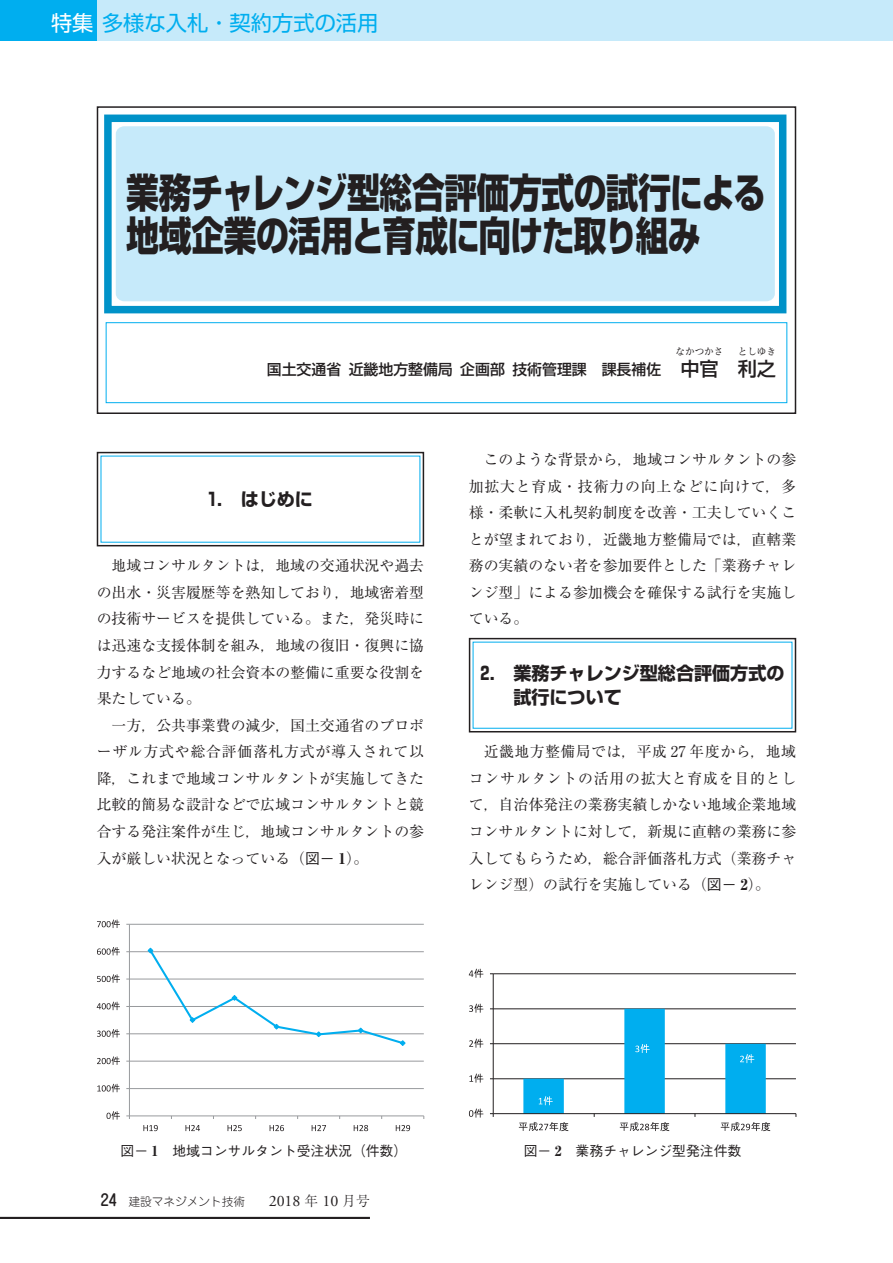
<style>
.page{position:relative;width:893px;height:1263px;background:#fff}
.page>*{position:absolute;margin:0;border:0;box-sizing:border-box;transform-origin:0 0}
.t1{font:800 40.35px/42.6px "Shin Go Pr 6 N";letter-spacing:-.02em;color:#231f20;scale:.81 1}
.t2{font:21.3px "Shin Go Pr 6 N";color:#00aeef}
.t3{font:500 19.2px "Shin Go Pr 6 N";color:#231f20}
.t4{font:700 18px/23.4px "Shin Go Pr 6 N";color:#231f20}
.t5{font:14.85px/26.5px "Ryumin Pr 6 N";color:#231f20;text-align:justify}
.t6{font:500 14.85px "Shin Go Pr 6 N";color:#231f20}
.t7{font:500 13.8px "Gothic BBB Pr 6 N";color:#231f20}
.t8{font:300 11.7px "Jun 101 Pro";color:#231f20}
.t9{font:9.6px "Ryumin Pr 6 N";color:#231f20}
.s1{color:#fff}
.s2{font-size:19.2px}
.s3{font-family:"Gothic BBB Pr 6 N";font-weight:500}
.s4{font-weight:800}
.s5{font-family:"Ryumin Pr 6 N";font-weight:800}
.s6{font-family:"Jun 34 Pro";font-weight:500;font-size:15.9px}
.s7{font-family:"Adobe Garamond Pro";font-weight:400;font-size:15.9px}
.s8{font-family:"Ryumin Pr 6 N";font-size:13.8px}
</style>
<div class="page">
<div style="left:0;top:0;width:98px;height:40px;background:#00aeef"></div>
<div style="left:98px;top:0;width:795px;height:40px;background:#c6eafa"></div>
<div style="left:97px;top:452px;width:327px;height:94px;border:2px solid #231f20"></div>
<div style="left:469px;top:638px;width:327px;height:94px;border:2px solid #231f20"></div>
<div style="left:97px;top:106px;width:699px;height:308px;border:2px solid #231f20"></div>
<div style="left:104px;top:115px;width:682px;height:198px;border:8px solid #0092c8"></div>
<div style="left:106px;top:322px;width:681px;height:81px;border:1px solid #00aeef"></div>
<div style="left:116px;top:126px;width:659px;height:175px;background:#c6eafa;border-radius:8px"></div>
<hr style="left:493px;top:1078px;width:303px;height:1px;background:#231f20">
<hr style="left:493px;top:1043px;width:303px;height:1px;background:#231f20">
<hr style="left:493px;top:1008px;width:303px;height:1px;background:#231f20">
<hr style="left:493px;top:973px;width:303px;height:1px;background:#231f20">
<hr style="left:493px;top:974px;width:1px;height:140px;background:#231f20">
<hr style="left:493px;top:1113px;width:303px;height:1px;background:#231f20">
<svg style="left:490px;top:1113px;width:4px;height:4px"></svg>
<svg style="left:469px;top:1108px;width:14px;height:9px"></svg>
<svg style="left:469px;top:1073px;width:14px;height:9px"></svg>
<svg style="left:469px;top:1039px;width:14px;height:9px"></svg>
<svg style="left:469px;top:1004px;width:14px;height:9px"></svg>
<svg style="left:469px;top:969px;width:14px;height:9px"></svg>
<svg style="left:519px;top:1009px;width:251px;height:122px"></svg>
<hr style="left:129px;top:1088px;width:295px;height:1px;background:#989a9d">
<hr style="left:129px;top:1061px;width:295px;height:1px;background:#989a9d">
<hr style="left:129px;top:1033px;width:295px;height:1px;background:#989a9d">
<hr style="left:129px;top:1006px;width:295px;height:1px;background:#989a9d">
<hr style="left:129px;top:979px;width:295px;height:1px;background:#989a9d">
<hr style="left:129px;top:951px;width:295px;height:1px;background:#989a9d">
<hr style="left:129px;top:924px;width:295px;height:1px;background:#989a9d">
<hr style="left:129px;top:924px;width:1px;height:192px;background:#989a9d">
<hr style="left:129px;top:1115px;width:295px;height:1px;background:#989a9d">
<svg style="left:147px;top:947px;width:259px;height:99px"></svg>
<svg style="left:107px;top:1111px;width:13px;height:8px"></svg>
<svg style="left:97px;top:1084px;width:23px;height:8px"></svg>
<svg style="left:97px;top:1056px;width:23px;height:9px"></svg>
<svg style="left:97px;top:1029px;width:23px;height:8px"></svg>
<svg style="left:97px;top:1002px;width:23px;height:8px"></svg>
<svg style="left:97px;top:974px;width:23px;height:9px"></svg>
<svg style="left:97px;top:947px;width:23px;height:8px"></svg>
<svg style="left:97px;top:919px;width:23px;height:9px"></svg>
<svg style="left:143px;top:1125px;width:15px;height:6px"></svg>
<svg style="left:185px;top:1125px;width:15px;height:6px"></svg>
<svg style="left:228px;top:1125px;width:14px;height:6px"></svg>
<svg style="left:270px;top:1125px;width:14px;height:6px"></svg>
<svg style="left:312px;top:1125px;width:14px;height:6px"></svg>
<svg style="left:354px;top:1125px;width:14px;height:6px"></svg>
<svg style="left:396px;top:1125px;width:14px;height:6px"></svg>
<hr style="left:0;top:1217px;width:370px;height:2px;background:#231f20">
<h2 class="t2" style="left:51px;top:6px;width:329px"><span class="s1">特集</span>多様な入札・契約方式の活用</h2>
<h1 class="t1" style="left:126px;top:171px;width:791px">業務チャレンジ型総合評価方式の試行による地域企業の活用と育成に向けた取り組み</h1>
<p class="t9" style="left:676px;top:344px;width:49px">なかつかさ</p>
<p class="t3" style="left:699px;top:353px;width:78px">官　利之</p>
<p class="t9" style="left:738px;top:344px;width:40px">としゆき</p>
<p class="t6" style="left:267px;top:357px;width:434px">国土交通省 近畿地方整備局 企画部 技術管理課　課長補佐<span class="s2">　中</span></p>
<p class="t4" style="left:208px;top:487px;width:107px">1.　はじめに</p>
<p class="t5" style="left:97px;top:552px;width:329px;text-indent:15px">地域コンサルタントは，地域の交通状況や過去の出水・災害履歴等を熟知しており，地域密着型の技術サービスを提供している。また，発災時には迅速な支援体制を組み，地域の復旧・復興に協力するなど地域の社会資本の整備に重要な役割を果たしている。</p>
<p class="t5" style="left:97px;top:711px;width:329px;text-indent:15px">一方，公共事業費の減少，国土交通省のプロポーザル方式や総合評価落札方式が導入されて以降，これまで地域コンサルタントが実施してきた比較的簡易な設計などで広域コンサルタントと競合する発注案件が生じ，地域コンサルタントの参入が厳しい状況となっている（<span class="s3">図－</span> <span class="s4">1</span>）。</p>
<p class="t5" style="left:469px;top:445px;width:329px;text-indent:15px">このような背景から，地域コンサルタントの参加拡大と育成・技術力の向上などに向けて，多様・柔軟に入札契約制度を改善・工夫していくことが望まれており，近畿地方整備局では，直轄業務の実績のない者を参加要件とした「業務チャレンジ型」による参加機会を確保する試行を実施している。</p>
<p class="t4" style="left:513px;top:661px;width:273px;text-indent:-33px">2.　業務チャレンジ型総合評価方式の試行について</p>
<p class="t5" style="left:469px;top:738px;width:329px;text-indent:15px">近畿地方整備局では，平成 27 年度から，地域コンサルタントの活用の拡大と育成を目的として，自治体発注の業務実績しかない地域企業地域コンサルタントに対して，新規に直轄の業務に参入してもらうため，総合評価落札方式（業務チャレンジ型）の試行を実施している（<span class="s3">図－</span> <span class="s4">2</span>）。</p>
<p class="t7" style="left:121px;top:1140px;width:288px">図－ <span class="s5">1</span>　地域コンサルタント受注状況（件数）</p>
<p class="t7" style="left:524px;top:1140px;width:219px">図－ <span class="s5">2</span>　業務チャレンジ型発注件数</p>
<p class="t8" style="left:101px;top:1192px;width:270px"><span class="s6">24</span> 建設マネジメント技術　　<span class="s7">2018</span> <span class="s8">年</span> <span class="s7">10</span> <span class="s8">月号</span></p>
</div>
